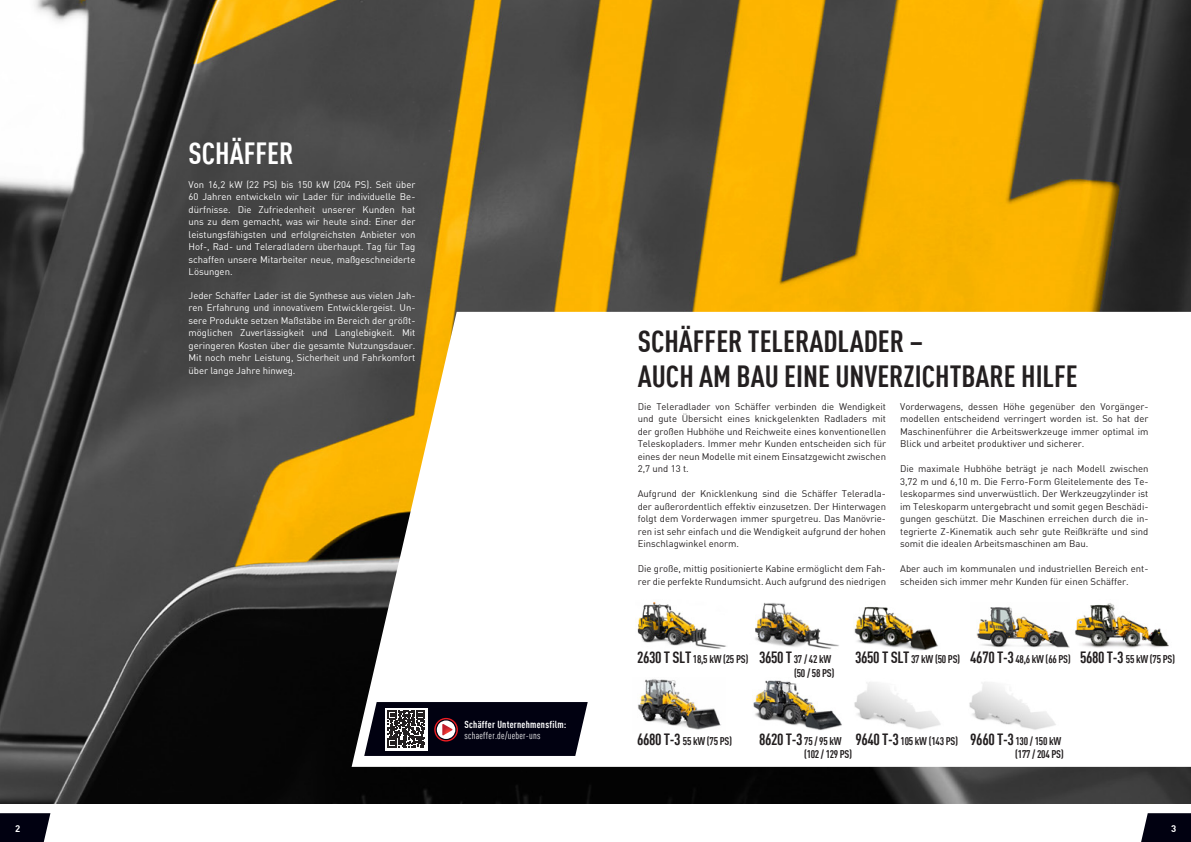
<style>
.page{position:relative;width:1191px;height:842px;background:#fff}
.page>*{position:absolute;margin:0;border:0;box-sizing:border-box;transform-origin:0 0}
.t1{font:700 condensed 30px/34.5px "DIN Offc Pro";color:#231f20}
.t2{font:700 condensed 30px "DIN Offc Pro";color:#fff}
.t3{font:700 condensed 11px/13.2px "DIN Offc Pro";letter-spacing:-.025em;color:#231f20}
.t4{font:700 condensed 10px "DIN Offc Pro";letter-spacing:.025em;color:#fff}
.t5{font:condensed 10px "DIN Offc Pro";letter-spacing:.025em;color:#fff}
.t6{font:9.5px/12.5px "DIN Offc Pro";color:#231f20;text-align:justify}
.t7{font:9.5px/12.5px "DIN Offc Pro";color:#fff;text-align:justify}
.t8{font:700 9.5px "DIN Offc Pro";color:#fff}
.s1{font-size:16px}
</style>
<div class="page">
<img style="left:0;top:0;width:1191px;height:803px">
<svg style="left:351px;top:312px;width:840px;height:455px"></svg>
<img style="left:635px;top:600px;width:93px;height:50px">
<img style="left:632px;top:677px;width:94px;height:56px">
<img style="left:853px;top:602px;width:87px;height:51px">
<img style="left:970px;top:602px;width:102px;height:53px">
<img style="left:1070px;top:599px;width:101px;height:49px">
<img style="left:749px;top:598px;width:93px;height:55px">
<img style="left:746px;top:671px;width:98px;height:61px">
<img style="left:962px;top:672px;width:96px;height:64px">
<img style="left:847px;top:672px;width:96px;height:60px">
<svg style="left:364px;top:702px;width:223px;height:54px;background:#292632"></svg>
<svg style="left:0;top:813px;width:50px;height:29px"></svg>
<svg style="left:1141px;top:813px;width:50px;height:29px"></svg>
<h1 class="t2" style="left:189px;top:131px;width:106px">SCHÄFFER</h1>
<p class="t7" style="left:189px;top:177px;width:228px">Von 16,2 kW (22 PS) bis 150 kW (204 PS). Seit über 60 Jahren entwickeln wir Lader für individuelle Be&shy;dürfnisse. Die Zufriedenheit unserer Kunden hat uns zu dem gemacht, was wir heute sind: Einer der leistungsfähigsten und erfolgreichsten Anbieter von Hof-, Rad- und Teleradladern überhaupt. Tag für Tag schaffen unsere Mitarbeiter neue, maßgeschneiderte Lösungen.</p>
<p class="t7" style="left:189px;top:289px;width:228px">Jeder Schäffer Lader ist die Synthese aus vielen Jah&shy;ren Erfahrung und innovativem Entwicklergeist. Un&shy;sere Produkte setzen Maßstäbe im Bereich der größt&shy;möglichen Zuverlässigkeit und Langlebigkeit. Mit geringeren Kosten über die gesamte Nutzungsdauer.<br>Mit noch mehr Leistung, Sicherheit und Fahrkomfort über lange Jahre hinweg.</p>
<p class="t4" style="left:464px;top:717px;width:103px">Schäffer Unternehmensfilm:</p>
<p class="t5" style="left:464px;top:729px;width:77px">schaeffer.de/ueber-uns</p>
<h1 class="t1" style="left:638px;top:322px;width:441px">SCHÄFFER TELERADLADER –<br>AUCH AM BAU EINE UNVERZICHTBARE HILFE</h1>
<p class="t6" style="left:638px;top:399px;width:250px">Die Teleradlader von Schäffer verbinden die Wendigkeit und gute Übersicht eines knickgelenkten Radladers mit der großen Hubhöhe und Reichweite eines konventionellen Teleskopladers. Immer mehr Kunden entscheiden sich für eines der neun Modelle mit einem Einsatzgewicht zwischen 2,7 und 13 t.</p>
<p class="t6" style="left:638px;top:487px;width:250px">Aufgrund der Knicklenkung sind die Schäffer Teleradla&shy;der außerordentlich effektiv einzusetzen. Der Hinterwagen folgt dem Vorderwagen immer spurgetreu. Das Manövrie&shy;ren ist sehr einfach und die Wendigkeit aufgrund der hohen Einschlagwinkel enorm.</p>
<p class="t6" style="left:638px;top:562px;width:250px">Die große, mittig positionierte Kabine ermöglicht dem Fah&shy;rer die perfekte Rundumsicht. Auch aufgrund des niedrigen</p>
<p class="t6" style="left:900px;top:399px;width:250px">Vorderwagens, dessen Höhe gegenüber den Vorgänger&shy;modellen entscheidend verringert worden ist. So hat der Maschinenführer die Arbeitswerkzeuge immer optimal im Blick und arbeitet produktiver und sicherer.</p>
<p class="t6" style="left:900px;top:462px;width:250px">Die maximale Hubhöhe beträgt je nach Modell zwischen 3,72 m und 6,10 m. Die Ferro-Form Gleitelemente des Te&shy;leskoparmes sind unverwüstlich. Der Werkzeugzylinder ist im Teleskoparm untergebracht und somit gegen Beschädi&shy;gungen geschützt. Die Maschinen erreichen durch die in&shy;tegrierte Z-Kinematik auch sehr gute Reißkräfte und sind somit die idealen Arbeitsmaschinen am Bau.</p>
<p class="t6" style="left:900px;top:562px;width:250px">Aber auch im kommunalen und industriellen Bereich ent&shy;scheiden sich immer mehr Kunden für einen Schäffer.</p>
<p class="t3" style="left:637px;top:652px;width:196px"><span class="s1">2630 T SLT</span> 18,5 kW (25 PS) <span class="s1">3650 T</span> 37 / 42 kW</p>
<p class="t3" style="left:855px;top:652px;width:321px"><span class="s1">3650 T SLT</span> 37 kW (50 PS) <span class="s1">4670 T-3</span> 48,6 kW (66 PS) <span class="s1">5680 T-3</span> 55 kW (75 PS)</p>
<p class="t3" style="left:794px;top:665px;width:42px">(50 / 58 PS)</p>
<p class="t3" style="left:637px;top:733px;width:97px"><span class="s1">6680 T-3</span> 55 kW (75 PS)</p>
<p class="t3" style="left:804px;top:733px;width:259px;text-indent:-45px"><span class="s1">8620 T-3</span> 75 / 95 kW <span class="s1">9640 T-3</span> 105 kW (143 PS) <span class="s1">9660 T-3</span> 130 / 150 kW (102 / 129 PS)</p>
<p class="t3" style="left:1015px;top:747px;width:50px">(177 / 204 PS)</p>
<p class="t8" style="left:15px;top:821px;width:7px">2</p>
<p class="t8" style="left:1171px;top:821px;width:7px">3</p>
</div>
